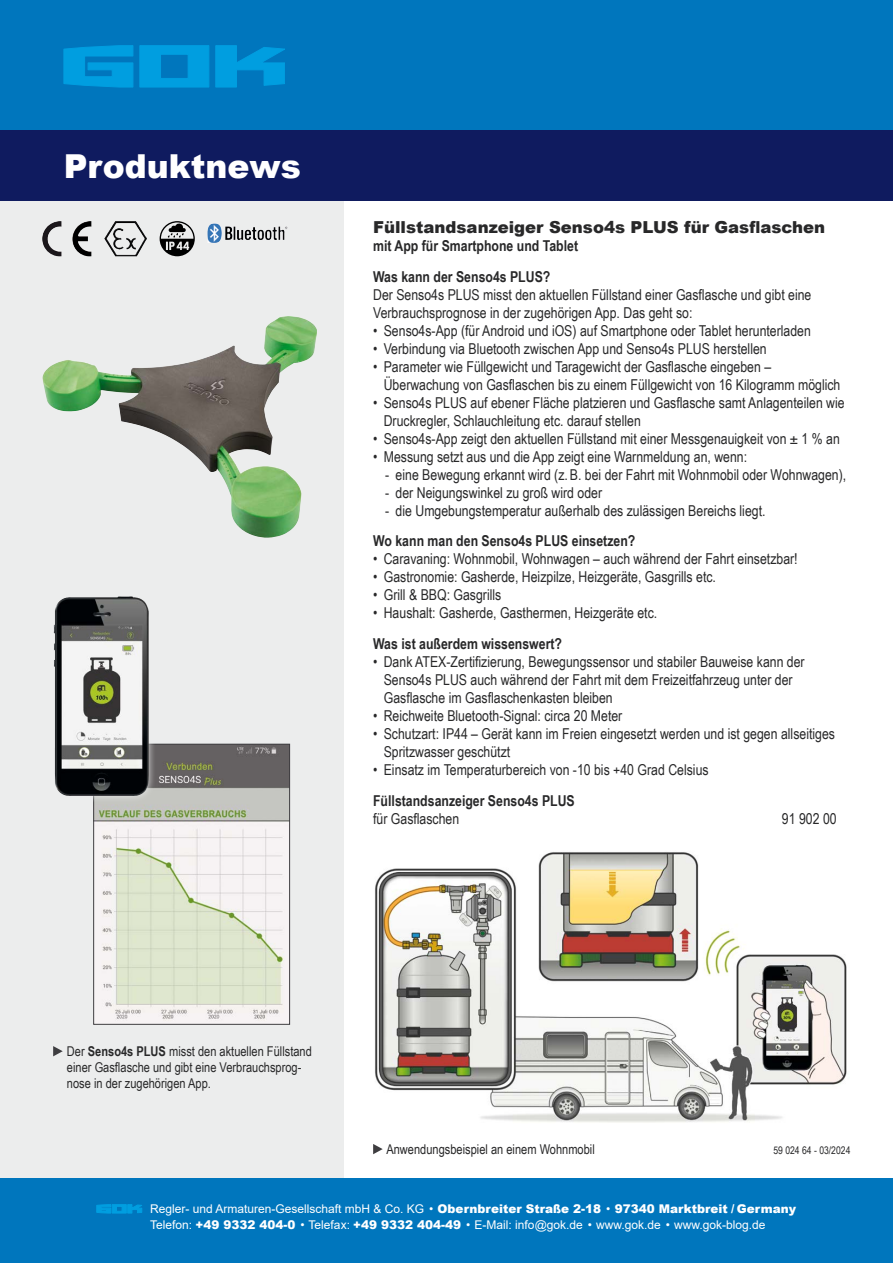
<style>
.page{position:relative;width:893px;height:1263px;background:#fff}
.page>*{position:absolute;margin:0;border:0;box-sizing:border-box;transform-origin:0 0}
.t1{font:900 33px "Arial";color:#fff}
.t2{font:900 16.5px "Arial";color:#282829}
.t3{font:15px/18px "Arial Narrow";color:#282829}
.t4{font:700 15px/30.8px "Arial Narrow";color:#282829}
.t5{font:13.5px/16.2px "Arial Narrow";color:#282829}
.t6{font:12px/15.3px "Arial";color:#fff}
.t7{font:10.5px "Arial Narrow";color:#282829}
.s1{font-weight:700}
.s2{font-weight:900}
</style>
<div class="page">
<div style="left:0;top:0;width:893px;height:208px;background:#0076bd"></div>
<div style="left:0;top:199px;width:359px;height:1004px;background:#eceded"></div>
<div style="left:344px;top:198px;width:549px;height:998px;background:#fff"></div>
<div style="left:0;top:130px;width:893px;height:70px;background:#0f1b5f"></div>
<svg style="left:215px;top:46px;width:70px;height:41px"></svg>
<svg style="left:64px;top:45px;width:69px;height:42px"></svg>
<svg style="left:140px;top:45px;width:69px;height:42px"></svg>
<div style="left:0;top:1178px;width:893px;height:85px;background:#0076bd"></div>
<img style="left:375px;top:852px;width:472px;height:271px">
<img style="left:43px;top:316px;width:257px;height:222px">
<img style="left:95px;top:746px;width:193px;height:277px">
<div style="left:93px;top:744px;width:197px;height:281px;border:1px solid #3e3d40"></div>
<svg style="left:53px;top:600px;width:103px;height:204px"></svg>
<img style="left:54px;top:596px;width:88px;height:200px">
<svg style="left:53px;top:1046px;width:10px;height:10px"></svg>
<svg style="left:373px;top:1144px;width:10px;height:10px"></svg>
<img style="left:42px;top:221px;width:49px;height:35px">
<img style="left:104px;top:221px;width:36px;height:35px">
<img style="left:208px;top:223px;width:79px;height:20px">
<svg style="left:160px;top:221px;width:35px;height:35px"></svg>
<svg style="left:97px;top:1204px;width:45px;height:9px"></svg>
<h1 class="t1" style="left:64px;top:142px;width:239px">Produktnews</h1>
<p class="t2" style="left:373px;top:215px;width:454px">Füllstandsanzeiger Senso4s PLUS für Gasflaschen</p>
<p class="t4" style="left:373px;top:230px;width:207px">mit App für Smartphone und Tablet<br>Was kann der Senso4s PLUS?</p>
<p class="t3" style="left:373px;top:285px;width:440px">Der Senso4s PLUS misst den aktuellen Füllstand einer Gasflasche und gibt eine<br>Verbrauchsprognose in der zugehörigen App. Das geht so:</p>
<p class="t3" style="left:373px;top:321px;width:439px">• Senso4s-App (für Android und iOS) auf Smartphone oder Tablet herunterladen</p>
<p class="t3" style="left:373px;top:339px;width:395px">• Verbindung via Bluetooth zwischen App und Senso4s PLUS herstellen</p>
<p class="t3" style="left:384px;top:357px;width:458px;text-indent:-11px">• Parameter wie Füllgewicht und Taragewicht der Gasflasche eingeben –<br>Überwachung von Gasflaschen bis zu einem Füllgewicht von 16 Kilogramm möglich</p>
<p class="t3" style="left:384px;top:393px;width:462px;text-indent:-11px">• Senso4s PLUS auf ebener Fläche platzieren und Gasflasche samt Anlagenteilen wie<br>Druckregler, Schlauchleitung etc. darauf stellen</p>
<p class="t3" style="left:373px;top:429px;width:468px">• Senso4s-App zeigt den aktuellen Füllstand mit einer Messgenauigkeit von ± 1 % an</p>
<p class="t3" style="left:373px;top:447px;width:375px">• Messung setzt aus und die App zeigt eine Warnmeldung an, wenn:</p>
<p class="t3" style="left:385px;top:465px;width:463px">- eine Bewegung erkannt wird (z.B. bei der Fahrt mit Wohnmobil oder Wohnwagen),</p>
<p class="t3" style="left:385px;top:483px;width:218px">- der Neigungswinkel zu groß wird oder</p>
<p class="t3" style="left:385px;top:501px;width:382px">- die Umgebungstemperatur außerhalb des zulässigen Bereichs liegt.</p>
<p class="t4" style="left:373px;top:525px;width:264px">Wo kann man den Senso4s PLUS einsetzen?</p>
<p class="t3" style="left:373px;top:550px;width:426px">• Caravaning: Wohnmobil, Wohnwagen – auch während der Fahrt einsetzbar!</p>
<p class="t3" style="left:373px;top:568px;width:344px">• Gastronomie: Gasherde, Heizpilze, Heizgeräte, Gasgrills etc.</p>
<p class="t3" style="left:373px;top:586px;width:130px">• Grill &amp; BBQ: Gasgrills</p>
<p class="t3" style="left:373px;top:604px;width:286px">• Haushalt: Gasherde, Gasthermen, Heizgeräte etc.</p>
<p class="t4" style="left:373px;top:628px;width:190px">Was ist außerdem wissenswert?</p>
<p class="t3" style="left:384px;top:652px;width:422px;text-indent:-11px">• Dank ATEX-Zertifizierung, Bewegungssensor und stabiler Bauweise kann der<br>Senso4s PLUS auch während der Fahrt mit dem Freizeitfahrzeug unter der<br>Gasflasche im Gasflaschenkasten bleiben</p>
<p class="t3" style="left:373px;top:706px;width:251px">• Reichweite Bluetooth-Signal: circa 20 Meter</p>
<p class="t3" style="left:384px;top:724px;width:453px;text-indent:-11px">• Schutzart: IP44 – Gerät kann im Freien eingesetzt werden und ist gegen allseitiges<br>Spritzwasser geschützt</p>
<p class="t3" style="left:373px;top:760px;width:337px">• Einsatz im Temperaturbereich von -10 bis +40 Grad Celsius</p>
<p class="t4" style="left:373px;top:785px;width:203px">Füllstandsanzeiger Senso4s PLUS</p>
<p class="t3" style="left:373px;top:809px;width:88px">für Gasflaschen</p>
<p class="t3" style="left:782px;top:809px;width:56px">91 902 00</p>
<p class="t5" style="left:67px;top:1042px;width:246px">Der <span class="s1">Senso4s PLUS</span> misst den aktuellen Füllstand einer Gasflasche und gibt eine Verbrauchsprog&shy;nose in der zugehörigen App.</p>
<p class="t5" style="left:386px;top:1141px;width:210px">Anwendungsbeispiel an einem Wohnmobil</p>
<p class="t7" style="left:773px;top:1143px;width:79px">59 024 64 - 03/2024</p>
<p class="t6" style="left:150px;top:1201px;width:647px">Regler- und Armaturen-Gesellschaft mbH &amp; Co. KG • <span class="s2">Obernbreiter Straße 2-18</span> • <span class="s2">97340 Marktbreit / Germany<br></span>Telefon: <span class="s2">+49 9332 404-0</span> • Telefax: <span class="s2">+49 9332 404-49</span> • E-Mail: info@gok.de • www.gok.de • www.gok-blog.de</p>
</div>
